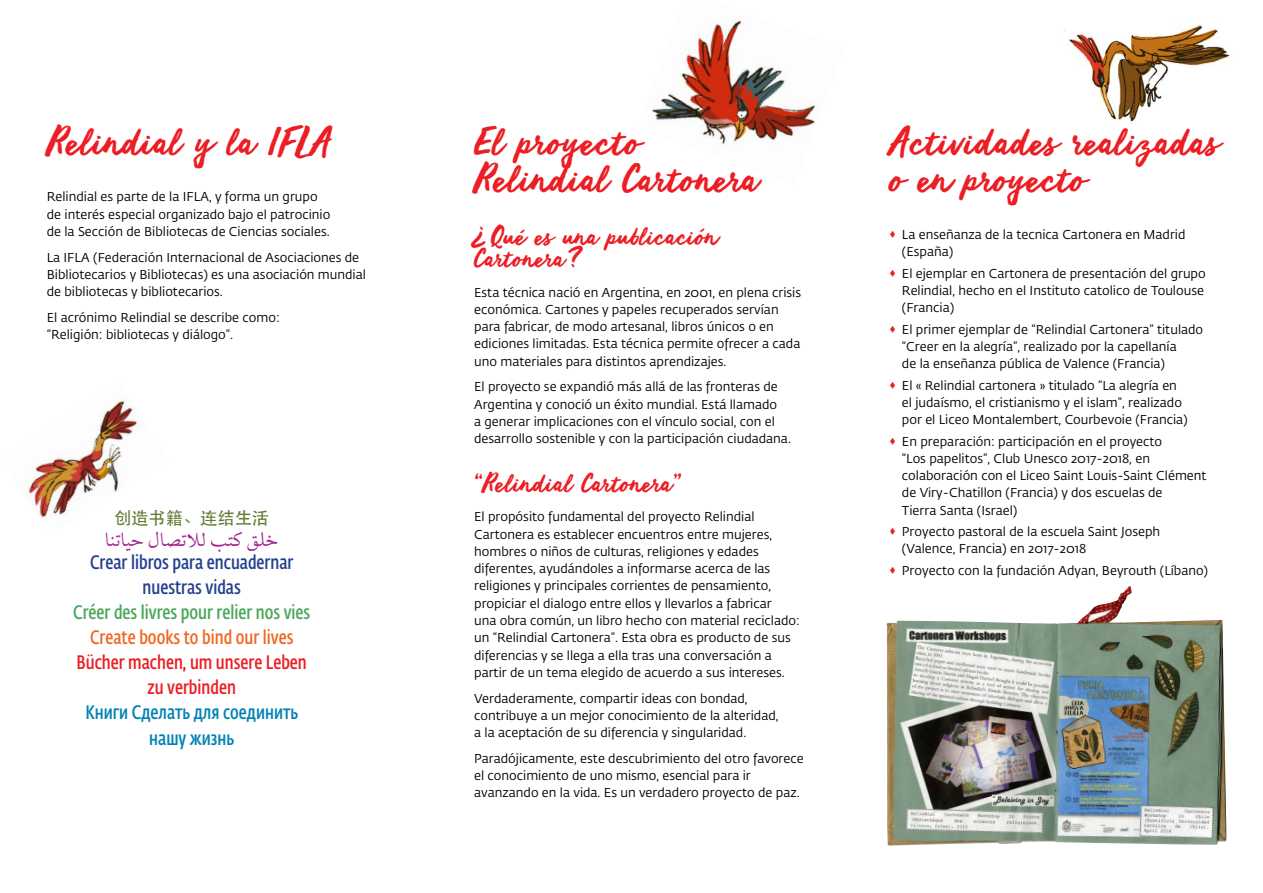
<style>
.page{position:relative;width:1263px;height:893px;background:#fff}
.page>*{position:absolute;margin:0;border:0;box-sizing:border-box;transform-origin:0 0}
.t1{font:45px/37.5px "Quiet Nights";color:#ed1d24}
.t2{font:30px/22.5px "Quiet Nights";color:#ed1d24}
.t3{font:25.5px "Al Tarikh";color:#a3238f}
.t4{font:19.35px/25px "Fedra Sans Cond Pro Demi";color:#25408f;text-align:center}
.t5{font:19.35px/25px "Fedra Sans Cond Pro Demi";color:#ed1d24;text-align:center}
.t6{font:19.35px/25px "Fedra Sans Cond Pro Demi";color:#0182b4;text-align:center}
.t7{font:19.35px "Fedra Sans Cond Pro Demi";color:#4ca65b}
.t8{font:19.35px "Fedra Sans Cond Pro Demi";color:#ed6923}
.t9{font:500 17.4px "ST Heiti SC";letter-spacing:-.01em;color:#637d38}
.t10{font:12.75px/17.2px "Fedra Sans Pro";color:#000}
.s1{color:#ed1d24}
</style>
<div class="page">
<img style="left:652px;top:20px;width:164px;height:124px">
<img style="left:1064px;top:25px;width:166px;height:97px">
<img style="left:27px;top:400px;width:111px;height:118px">
<img style="left:886px;top:586px;width:340px;height:260px">
<h1 class="t1" style="left:47px;top:124px;width:287px">Relindial y la IFLA</h1>
<p class="t10" style="left:47px;top:188px;width:285px">Relindial es parte de la IFLA, y forma un grupo de interés especial organizado bajo el patrocinio de la Sección de Bibliotecas de Ciencias sociales.</p>
<p class="t10" style="left:47px;top:248px;width:321px">La IFLA (Federación Internacional de Asociaciones de<br>Bibliotecarios y Bibliotecas) es una asociación mundial de bibliotecas y bibliotecarios.</p>
<p class="t10" style="left:47px;top:308px;width:234px">El acrónimo Relindial se describe como: “Religión: bibliotecas y diálogo”.</p>
<h3 class="t9" style="left:114px;top:509px;width:157px">创造书籍、连结生活</h3>
<h3 class="t3" style="left:105px;top:522px;width:175px">صالحي ا ت ن ا بلا لت خلقك ت</h3>
<h3 class="t4" style="left:90px;top:549px;width:205px">Crear libros para encuadernar nuestras vidas</h3>
<h3 class="t7" style="left:73px;top:599px;width:239px">Créer des livres pour relier nos vies</h3>
<h3 class="t8" style="left:90px;top:624px;width:205px">Create books to bind our lives</h3>
<h3 class="t5" style="left:77px;top:649px;width:232px">Bücher machen, um unsere Leben zu verbinden</h3>
<h3 class="t6" style="left:85px;top:700px;width:214px">Книги Сделать для соединить нашу жизнь</h3>
<h1 class="t1" style="left:474px;top:124px;width:286px">El proyecto<br>Relindial Cartonera</h1>
<h2 class="t2" style="left:474px;top:226px;width:245px">¿ Qué es una publicación<br>Cartonera ?</h2>
<p class="t10" style="left:474px;top:283px;width:328px">Esta técnica nació en Argentina, en 2001, en plena crisis económica. Cartones y papeles recuperados servían para fabricar, de modo artesanal, libros únicos o en ediciones limitadas. Esta técnica permite ofrecer a cada uno materiales para distintos aprendizajes.</p>
<p class="t10" style="left:474px;top:378px;width:318px">El proyecto se expandió más allá de las fronteras de Argentina y conoció un éxito mundial. Está llamado<br>a generar implicaciones con el vínculo social, con el desarrollo sostenible y con la participación ciudadana.</p>
<h2 class="t2" style="left:474px;top:473px;width:208px">“Relindial Cartonera”</h2>
<p class="t10" style="left:474px;top:508px;width:327px">El propósito fundamental del proyecto Relindial Cartonera es establecer encuentros entre mujeres, hombres o niños de culturas, religiones y edades diferentes, ayudándoles a informarse acerca de las religiones y principales corrientes de pensamiento, propiciar el dialogo entre ellos y llevarlos a fabricar<br>una obra común, un libro hecho con material reciclado: un “Relindial Cartonera”. Esta obra es producto de sus diferencias y se llega a ella tras una conversación a partir de un tema elegido de acuerdo a sus intereses.</p>
<p class="t10" style="left:474px;top:689px;width:306px">Verdaderamente, compartir ideas con bondad, contribuye a un mejor conocimiento de la alteridad, a la aceptación de su diferencia y singularidad.</p>
<p class="t10" style="left:474px;top:749px;width:331px">Paradójicamente, este descubrimiento del otro favorece el conocimiento de uno mismo, esencial para ir avanzando en la vida. Es un verdadero proyecto de paz.</p>
<h1 class="t1" style="left:889px;top:124px;width:332px">Actividades realizadas o en proyecto</h1>
<p class="t10" style="left:902px;top:225px;width:285px;text-indent:-13px"><span class="s1">•</span> La enseñanza de la tecnica Cartonera en Madrid (España)</p>
<p class="t10" style="left:902px;top:264px;width:305px;text-indent:-13px"><span class="s1">•</span> El ejemplar en Cartonera de presentación del grupo<br>Relindial, hecho en el Instituto catolico de Toulouse (Francia)</p>
<p class="t10" style="left:902px;top:320px;width:303px;text-indent:-13px"><span class="s1">•</span> El primer ejemplar de “Relindial Cartonera” titulado “Creer en la alegría”, realizado por la capellanía<br>de la enseñanza pública de Valence (Francia)</p>
<p class="t10" style="left:902px;top:376px;width:287px;text-indent:-13px"><span class="s1">•</span> El « Relindial cartonera » titulado “La alegría en el judaísmo, el cristianismo y el islam”, realizado por el Liceo Montalembert, Courbevoie (Francia)</p>
<p class="t10" style="left:902px;top:432px;width:306px;text-indent:-13px"><span class="s1">•</span> En preparación: participación en el proyecto<br>“Los papelitos”, Club Unesco 2017-2018, en colaboración con el Liceo Saint Louis-Saint Clément de Viry-Chatillon (Francia) y dos escuelas de<br>Tierra Santa (Israel)</p>
<p class="t10" style="left:902px;top:523px;width:260px;text-indent:-13px"><span class="s1">•</span> Proyecto pastoral de la escuela Saint Joseph (Valence, Francia) en 2017-2018</p>
<p class="t10" style="left:889px;top:561px;width:320px"><span class="s1">•</span> Proyecto con la fundación Adyan, Beyrouth (Líbano)</p>
</div>
